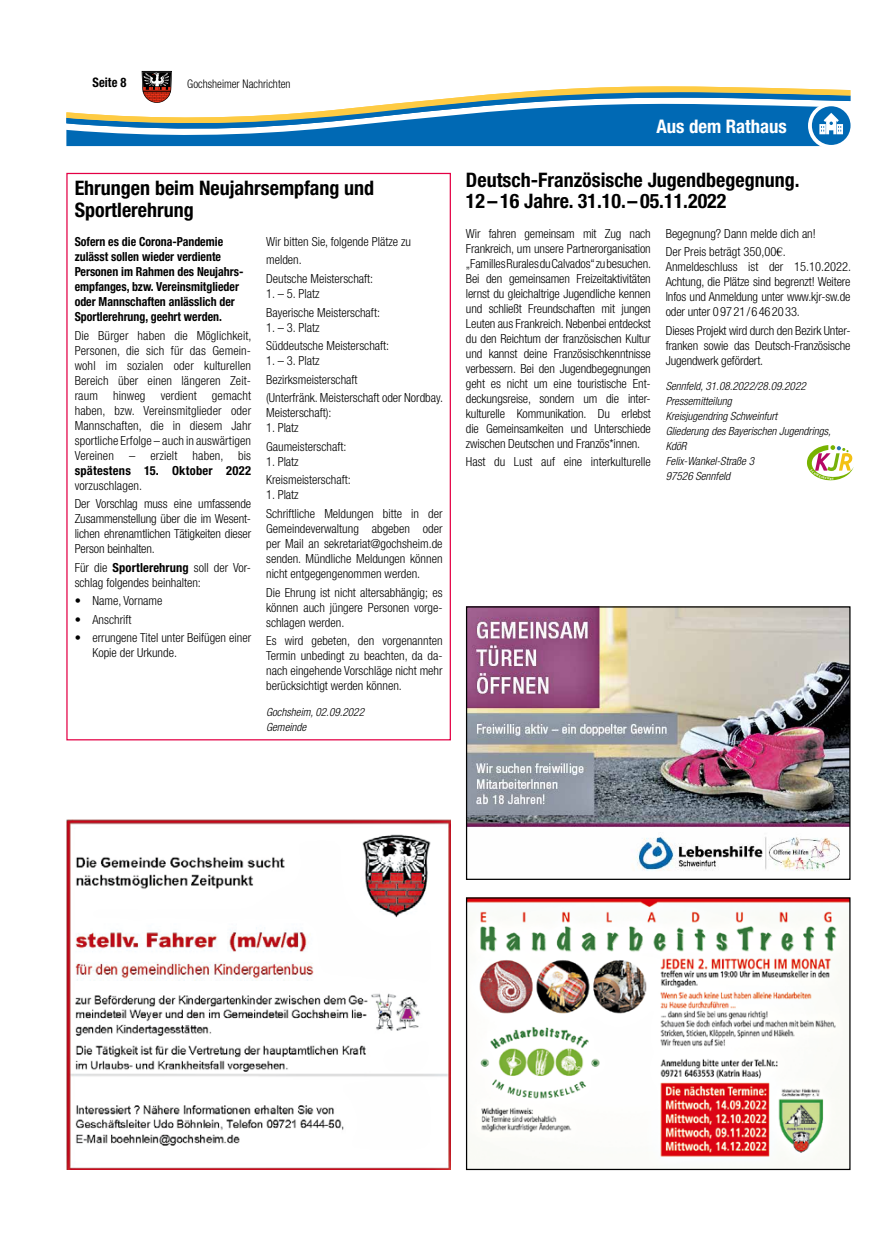
<style>
.page{position:relative;width:886px;height:1241px;background:#fff}
.page>*{position:absolute;margin:0;border:0;box-sizing:border-box;transform-origin:0 0}
.t1{font:700 condensed 20px/21.2px "Helvetica Neue LT Std";color:#000}
.t2{font:700 condensed 18.75px "Helvetica Neue LT Std";color:#fff}
.t3{font:700 condensed 13.12px "Helvetica Neue LT Std";letter-spacing:.005em;color:#000;scale:.95 1}
.t4{font:300 condensed 12.5px/15px "Helvetica Neue LT Std";letter-spacing:-.01em;color:#000}
.t5{font:700 condensed 12.5px/15px "Helvetica Neue LT Std";color:#000;scale:.95 1}
.t6{font:700 condensed 12.5px "Helvetica Neue LT Std";color:#000}
.t7{font:300 condensed 11.88px "Helvetica Neue LT Std";color:#000;scale:.95 1}
.t8{font:italic 300 condensed 11.25px/15px "Helvetica Neue LT Std";color:#000}
.s1{font-weight:700}
.s2{font-family:"Times New Roman";font-weight:400;font-stretch:normal}
</style>
<div class="page">
<svg style="left:66px;top:71px;width:784px;height:75px"></svg>
<img style="left:468px;top:899px;width:380px;height:263px">
<img style="left:66px;top:819px;width:385px;height:350px">
<img style="left:468px;top:608px;width:380px;height:263px">
<div style="left:466px;top:606px;width:384px;height:273px;border:1px solid #000"></div>
<svg style="left:807px;top:445px;width:46px;height:35px"></svg>
<p class="t3" style="left:92px;top:75px;width:37px">Seite 8</p>
<p class="t7" style="left:187px;top:77px;width:110px">Gochsheimer Nachrichten</p>
<h1 class="t1" style="left:75px;top:177px;width:301px">Ehrungen beim Neujahrsempfang und<br>Sportlerehrung</h1>
<p class="t5" style="left:75px;top:234px;width:179px">Sofern es die Corona-Pandemie zulässt sollen wieder verdiente Personen im Rahmen des Neujahrs&shy;empfanges, bzw. Vereinsmitglieder oder Mannschaften anlässlich der Sportlerehrung, geehrt werden.</p>
<p class="t4" style="left:75px;top:327px;width:178px;text-align:justify">Die Bürger haben die Möglichkeit, Personen, die sich für das Gemein&shy;wohl im sozialen oder kulturellen Bereich über einen längeren Zeit&shy;raum hinweg verdient gemacht haben, bzw. Vereinsmitglieder oder Mannschaften, die in diesem Jahr sportliche Erfolge – auch in auswärtigen Vereinen – erzielt haben, bis</p>
<p class="t6" style="left:75px;top:462px;width:178px">spätestens 15. Oktober 2022</p>
<p class="t4" style="left:75px;top:476px;width:178px;line-height:18.5px">vorzuschlagen.<br>Der Vorschlag muss eine umfassende</p>
<p class="t4" style="left:75px;top:511px;width:178px;text-align:justify">Zusammenstellung über die im Wesent&shy;lichen ehrenamtlichen Tätigkeiten dieser Person beinhalten.</p>
<p class="t4" style="left:75px;top:559px;width:178px">Für die <span class="s1">Sportlerehrung</span> soll der Vor&shy;schlag folgendes beinhalten:</p>
<p class="t4" style="left:75px;top:593px;width:89px">• Name, Vorname</p>
<p class="t4" style="left:75px;top:611px;width:58px">• Anschrift</p>
<p class="t4" style="left:92px;top:630px;width:160px;text-indent:-18px">• errungene Titel unter Beifügen einer<br>Kopie der Urkunde.</p>
<p class="t4" style="left:266px;top:232px;width:146px;line-height:18.5px">Wir bitten Sie, folgende Plätze zu melden.<br>Deutsche Meisterschaft:</p>
<p class="t4" style="left:266px;top:284px;width:115px;line-height:18.5px">1. – 5. Platz<br>Bayerische Meisterschaft:</p>
<p class="t4" style="left:266px;top:318px;width:125px;line-height:18.5px">1. – 3. Platz<br>Süddeutsche Meisterschaft:</p>
<p class="t4" style="left:266px;top:351px;width:178px;line-height:18.5px">1. – 3. Platz<br>Bezirksmeisterschaft<br>(Unterfränk. Meisterschaft oder Nordbay.</p>
<p class="t4" style="left:266px;top:405px;width:67px">Meisterschaft):</p>
<p class="t4" style="left:266px;top:418px;width:82px;line-height:18.5px">1. Platz<br>Gaumeisterschaft:</p>
<p class="t4" style="left:266px;top:452px;width:86px;line-height:18.5px">1. Platz<br>Kreismeisterschaft:</p>
<p class="t4" style="left:266px;top:485px;width:178px;line-height:18.5px">1. Platz<br>Schriftliche Meldungen bitte in der</p>
<p class="t4" style="left:266px;top:521px;width:178px;text-align:justify">Gemeindeverwaltung abgeben oder per Mail an sekretariat@gochsheim.de senden. Mündliche Meldungen können nicht entgegengenommen werden.</p>
<p class="t4" style="left:266px;top:584px;width:178px;text-align:justify">Die Ehrung ist nicht altersabhängig; es können auch jüngere Personen vorge&shy;schlagen werden.</p>
<p class="t4" style="left:266px;top:633px;width:178px;text-align:justify">Es wird gebeten, den vorgenannten Termin unbedingt zu beachten, da da&shy;nach eingehende Vorschläge nicht mehr berücksichtigt werden können.</p>
<p class="t8" style="left:266px;top:704px;width:99px">Gochsheim, 02.09.2022<br>Gemeinde</p>
<h2 class="t2" style="left:656px;top:115px;width:132px">Aus dem Rathaus</h2>
<h1 class="t1" style="left:466px;top:169px;width:335px">Deutsch-Französische Jugendbegegnung.<br>12–16 Jahre. 31.10.–05.11.2022</h1>
<p class="t4" style="left:466px;top:225px;width:187px">Wir fahren gemeinsam mit Zug nach Frankreich, um unsere Partnerorganisation „Familles Rurales du Calvados“ zu besuchen.<br>Bei den gemeinsamen Freizeitaktivitäten lernst du gleichaltrige Jugendliche kennen und schließt Freundschaften mit jungen Leuten aus Frankreich. Nebenbei entdeckst du den Reichtum der französischen Kultur und kannst deine Französischkenntnisse verbessern. Bei den Jugendbegegnungen geht es nicht um eine touristische Ent&shy;deckungsreise, sondern um die inter&shy;kulturelle Kommunikation. Du erlebst die Gemeinsamkeiten und Unterschiede zwischen Deutschen und Französ*innen.</p>
<p class="t4" style="left:466px;top:454px;width:186px">Hast du Lust auf eine interkulturelle</p>
<p class="t4" style="left:666px;top:224px;width:152px;line-height:18.5px">Begegnung? Dann melde dich an!<br>Der Preis beträgt 350,00<span class="s2">€</span>.</p>
<p class="t4" style="left:666px;top:259px;width:187px;text-align:justify">Anmeldeschluss ist der 15.10.2022.<br>Achtung, die Plätze sind begrenzt! Weitere Infos und Anmeldung unter www.kjr-sw.de oder unter 09721/6462033.</p>
<p class="t4" style="left:666px;top:322px;width:186px;text-align:justify">Dieses Projekt wird durch den Bezirk Unter&shy;franken sowie das Deutsch-Französische Jugendwerk gefördert.</p>
<p class="t8" style="left:666px;top:379px;width:167px">Sennfeld, 31.08.2022/28.09.2022<br>Pressemitteilung<br>Kreisjugendring Schweinfurt<br>Gliederung des Bayerischen Jugendrings,<br>KdöR<br>Felix-Wankel-Straße 3<br>97526 Sennfeld</p>
</div>
